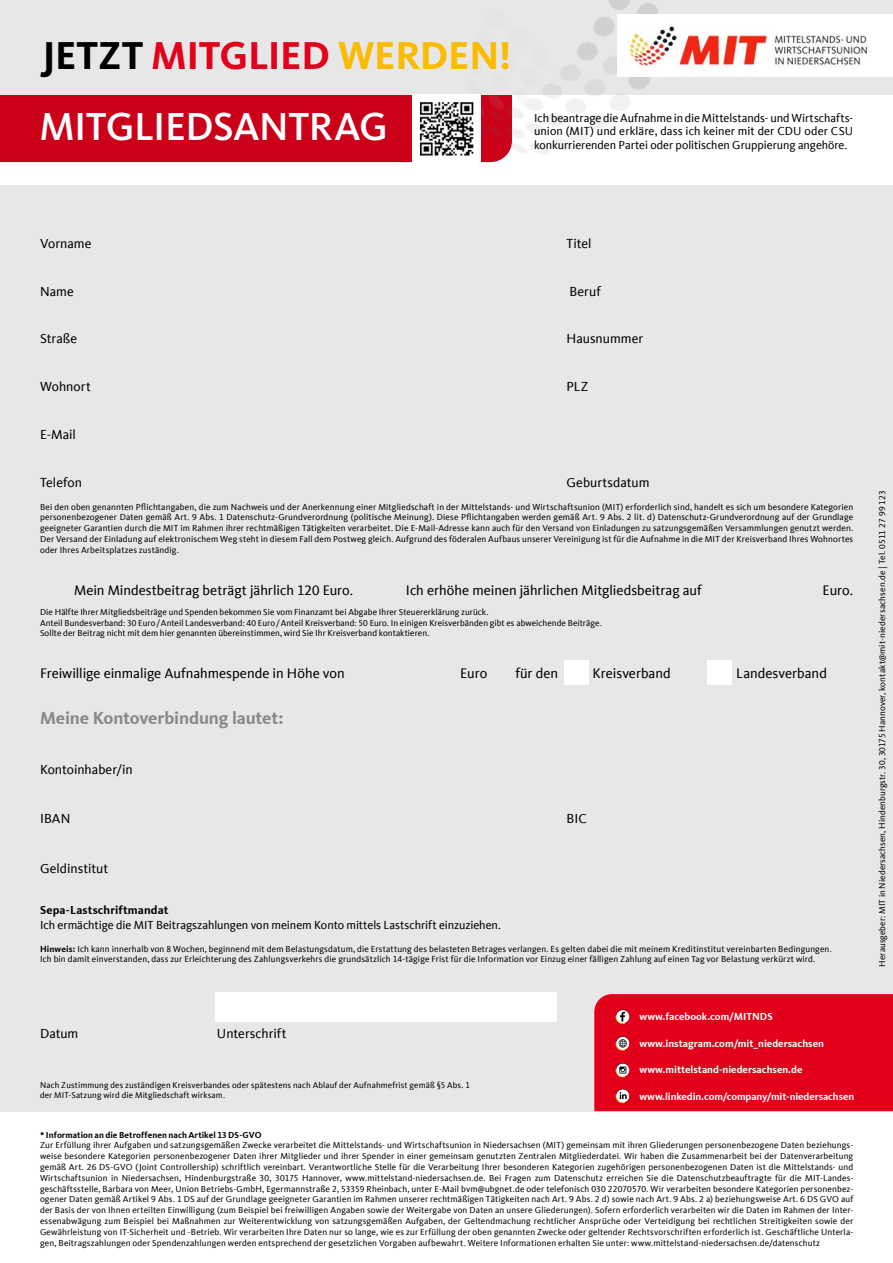
<style>
.page{position:relative;width:893px;height:1263px;background:#fff}
.page>*{position:absolute;margin:0;border:0;box-sizing:border-box;transform-origin:0 0}
.Fließtext_11pt_13pt{font:500 40.5px "CDU Kievit";letter-spacing:-.01em;color:#fff}
.Fließtext_11pt_13pt-2{font:700 40.35px "CDU Kievit";letter-spacing:-.005em;color:#e2001a}
.t1{font:700 18px "CDU Kievit Tab";letter-spacing:-.01em;color:#86888a}
.t2{font:14.25px "CDU Kievit Tab";color:#000}
.t3{font:13.5px "CDU Kievit Tab";color:#000}
.t4{font:12px/13.5px "CDU Kievit Tab";letter-spacing:-.005em;color:#000}
.t5{font:700 12px "CDU Kievit Tab";letter-spacing:.01em;color:#000}
.t6{font:700 10.5px "CDU Kievit Tab";color:#fff}
.t7{font:9px/10.8px "CDU Kievit Tab";letter-spacing:.01em;color:#000;text-align:justify}
.t8{font:700 9px "CDU Kievit Tab";letter-spacing:.005em;color:#000}
.t9{font:8.7px/10.5px "CDU Kievit Tab";letter-spacing:.015em;color:#000}
.s1{color:#000}
.s2{color:#fabb00}
.s3{font-weight:700}
</style>
<div class="page">
<div style="left:0;top:185px;width:893px;height:926px;background:#e7e7e8"></div>
<div style="left:0;top:94px;width:502px;height:68px;background:#ca0119"></div>
<div style="left:0;top:0;width:893px;height:94px;background:#e7e7e8"></div>
<img style="left:480px;top:0;width:213px;height:159px">
<div style="left:618px;top:14px;width:275px;height:63px;background:#fff"></div>
<img style="left:629px;top:26px;width:239px;height:46px">
<img style="left:413px;top:94px;width:67px;height:68px">
<div style="left:564px;top:660px;width:24px;height:25px;background:#fff"></div>
<div style="left:707px;top:660px;width:25px;height:25px;background:#fff"></div>
<div style="left:215px;top:992px;width:342px;height:30px;background:#fff"></div>
<div style="left:594px;top:994px;width:299px;height:117px;background:#e2001a"></div>
<p class="Fließtext_11pt_13pt-2" style="left:42px;top:32px;width:471px"><span class="s1">JETZT</span> MITGLIED <span class="s2">WERDEN!</span></p>
<p class="Fließtext_11pt_13pt" style="left:39px;top:103px;width:350px">MITGLIEDSANTRAG</p>
<p class="t4" style="left:534px;top:111px;width:321px">Ich beantrage die Aufnahme in die Mittelstands- und Wirtschafts&shy;union (MIT) und erkläre, dass ich keiner mit der CDU oder CSU</p>
<p class="t4" style="left:534px;top:138px;width:315px">konkurrierenden Partei oder politischen Gruppierung angehöre.</p>
<p class="t3" style="left:40px;top:236px;width:53px">Vorname</p>
<p class="t3" style="left:566px;top:236px;width:27px">Titel</p>
<p class="t3" style="left:40px;top:284px;width:35px">Name</p>
<p class="t3" style="left:569px;top:284px;width:33px">Beruf</p>
<p class="t3" style="left:40px;top:331px;width:39px">Straße</p>
<p class="t3" style="left:566px;top:331px;width:78px">Hausnummer</p>
<p class="t3" style="left:40px;top:379px;width:52px">Wohnort</p>
<p class="t3" style="left:566px;top:379px;width:24px">PLZ</p>
<p class="t3" style="left:40px;top:427px;width:37px">E-Mail</p>
<p class="t3" style="left:40px;top:475px;width:43px">Telefon</p>
<p class="t3" style="left:566px;top:475px;width:85px">Geburtsdatum</p>
<p class="t7" style="left:40px;top:501px;width:815px">Bei den oben genannten Pflichtangaben, die zum Nachweis und der Anerkennung einer Mitgliedschaft in der Mittelstands- und Wirtschaftsunion (MIT) erforderlich sind, handelt es sich um besondere Kategorien personenbezogener Daten gemäß Art. 9 Abs. 1 Datenschutz-Grundverordnung (politische Meinung). Diese Pflichtangaben werden gemäß Art. 9 Abs. 2 lit. d) Datenschutz-Grundverordnung auf der Grundlage geeigneter Garantien durch die MIT im Rahmen ihrer rechtmäßigen Tätigkeiten verarbeitet. Die E-Mail-Adresse kann auch für den Versand von Einladungen zu satzungsgemäßen Versammlungen genutzt werden.<br>Der Versand der Einladung auf elektronischem Weg steht in diesem Fall dem Postweg gleich. Aufgrund des föderalen Aufbaus unserer Vereinigung ist für die Aufnahme in die MIT der Kreisverband Ihres Wohnortes oder Ihres Arbeitsplatzes zuständig.</p>
<p class="t2" style="left:74px;top:582px;width:281px">Mein Mindestbeitrag beträgt jährlich 120 Euro.</p>
<p class="t2" style="left:406px;top:582px;width:298px">Ich erhöhe meinen jährlichen Mitgliedsbeitrag auf</p>
<p class="t2" style="left:823px;top:582px;width:32px">Euro.</p>
<p class="t7" style="left:40px;top:606px;width:450px">Die Hälfte Ihrer Mitgliedsbeiträge und Spenden bekommen Sie vom Finanzamt bei Abgabe Ihrer Steuererklärung zurück.</p>
<p class="t7" style="left:40px;top:617px;width:563px">Anteil Bundesverband: 30 Euro/Anteil Landesverband: 40 Euro/Anteil Kreisverband: 50 Euro. In einigen Kreisverbänden gibt es abweichende Beiträge.</p>
<p class="t7" style="left:40px;top:628px;width:391px">Sollte der Beitrag nicht mit dem hier genannten übereinstimmen, wird Sie Ihr Kreisverband kontaktieren.</p>
<p class="t2" style="left:40px;top:665px;width:306px">Freiwillige einmalige Aufnahmespende in Höhe von</p>
<p class="t2" style="left:460px;top:665px;width:29px">Euro</p>
<p class="t2" style="left:515px;top:665px;width:44px">für den</p>
<p class="t2" style="left:592px;top:665px;width:80px">Kreisverband</p>
<p class="t2" style="left:736px;top:665px;width:92px">Landesverband</p>
<p class="t1" style="left:40px;top:707px;width:245px">Meine Kontoverbindung lautet:</p>
<p class="t3" style="left:40px;top:761px;width:94px">Kontoinhaber/in</p>
<p class="t3" style="left:40px;top:811px;width:32px">IBAN</p>
<p class="t3" style="left:566px;top:811px;width:22px">BIC</p>
<p class="t3" style="left:40px;top:860px;width:70px">Geldinstitut</p>
<p class="t5" style="left:40px;top:903px;width:130px">Sepa-Lastschriftmandat</p>
<p class="t4" style="left:40px;top:918px;width:462px">Ich ermächtige die MIT Beitragszahlungen von meinem Konto mittels Lastschrift einzuziehen.</p>
<p class="t7" style="left:40px;top:943px;width:793px"><span class="s3">Hinweis:</span> Ich kann innerhalb von 8 Wochen, beginnend mit dem Belastungsdatum, die Erstattung des belasteten Betrages verlangen. Es gelten dabei die mit meinem Kreditinstitut vereinbarten Bedingungen.</p>
<p class="t7" style="left:40px;top:954px;width:777px">Ich bin damit einverstanden, dass zur Erleichterung des Zahlungsverkehrs die grundsätzlich 14-tägige Frist für die Information vor Einzug einer fälligen Zahlung auf einen Tag vor Belastung verkürzt wird.</p>
<p class="t3" style="left:40px;top:1025px;width:40px">Datum</p>
<p class="t3" style="left:217px;top:1025px;width:71px">Unterschrift</p>
<p class="t9" style="left:40px;top:1080px;width:431px">Nach Zustimmung des zuständigen Kreisverbandes oder spätestens nach Ablauf der Aufnahmefrist gemäß §5 Abs. 1 der MIT-Satzung wird die Mitgliedschaft wirksam.</p>
<p class="t6" style="left:639px;top:1011px;width:135px">www.facebook.com/MITNDS</p>
<p class="t6" style="left:639px;top:1037px;width:186px">www.instagram.com/mit_niedersachsen</p>
<p class="t6" style="left:639px;top:1063px;width:165px">www.mittelstand-niedersachsen.de</p>
<p class="t6" style="left:639px;top:1090px;width:216px">www.linkedin.com/company/mit-niedersachsen</p>
<p class="t8" style="left:40px;top:1129px;width:223px">* Information an die Betroffenen nach Artikel 13 DS-GVO</p>
<p class="t7" style="left:40px;top:1140px;width:815px">Zur Erfüllung ihrer Aufgaben und satzungsgemäßen Zwecke verarbeitet die Mittelstands- und Wirtschaftsunion in Niedersachsen (MIT) gemeinsam mit ihren Gliederungen personenbezogene Daten beziehungs&shy;weise besondere Kategorien personenbezogener Daten ihrer Mitglieder und ihrer Spender in einer gemeinsam genutzten Zentralen Mitgliederdatei. Wir haben die Zusammenarbeit bei der Datenverarbeitung gemäß Art. 26 DS-GVO (Joint Controllership) schriftlich vereinbart. Verantwortliche Stelle für die Verarbeitung Ihrer besonderen Kategorien zugehörigen personenbezogenen Daten ist die Mittelstands- und Wirtschaftsunion in Niedersachsen, Hindenburgstraße 30, 30175 Hannover, www.mittelstand-niedersachsen.de. Bei Fragen zum Datenschutz erreichen Sie die Datenschutzbeauftragte für die MIT-Landes&shy;geschäftsstelle, Barbara von Meer, Union Betriebs-GmbH, Egermannstraße 2, 53359 Rheinbach, unter E-Mail bvm@ubgnet.de oder telefonisch 030 22070570. Wir verarbeiten besondere Kategorien personenbez&shy;ogener Daten gemäß Artikel 9 Abs. 1 DS auf der Grundlage geeigneter Garantien im Rahmen unserer rechtmäßigen Tätigkeiten nach Art. 9 Abs. 2 d) sowie nach Art. 9 Abs. 2 a) beziehungsweise Art. 6 DS GVO auf der Basis der von Ihnen erteilten Einwilligung (zum Beispiel bei freiwilligen Angaben sowie der Weitergabe von Daten an unsere Gliederungen). Sofern erforderlich verarbeiten wir die Daten im Rahmen der Inter&shy;essenabwägung zum Beispiel bei Maßnahmen zur Weiterentwicklung von satzungsgemäßen Aufgaben, der Geltendmachung rechtlicher Ansprüche oder Verteidigung bei rechtlichen Streitigkeiten sowie der Gewährleistung von IT-Sicherheit und -Betrieb. Wir verarbeiten Ihre Daten nur so lange, wie es zur Erfüllung der oben genannten Zwecke oder geltender Rechtsvorschriften erforderlich ist. Geschäftliche Unterla&shy;gen, Beitragszahlungen oder Spendenzahlungen werden entsprechend der gesetzlichen Vorgaben aufbewahrt. Weitere Informationen erhalten Sie unter: www.mittelstand-niedersachsen.de/datenschutz</p>
<p class="t7" style="left:877px;top:967px;width:478px;rotate:-90deg">Herausgeber: MIT in Niedersachsen, Hindenburgstr. 30, 30175 Hannover, kontakt@mit-niedersachsen.de | Tel. 0511 27 99 123</p>
</div>
